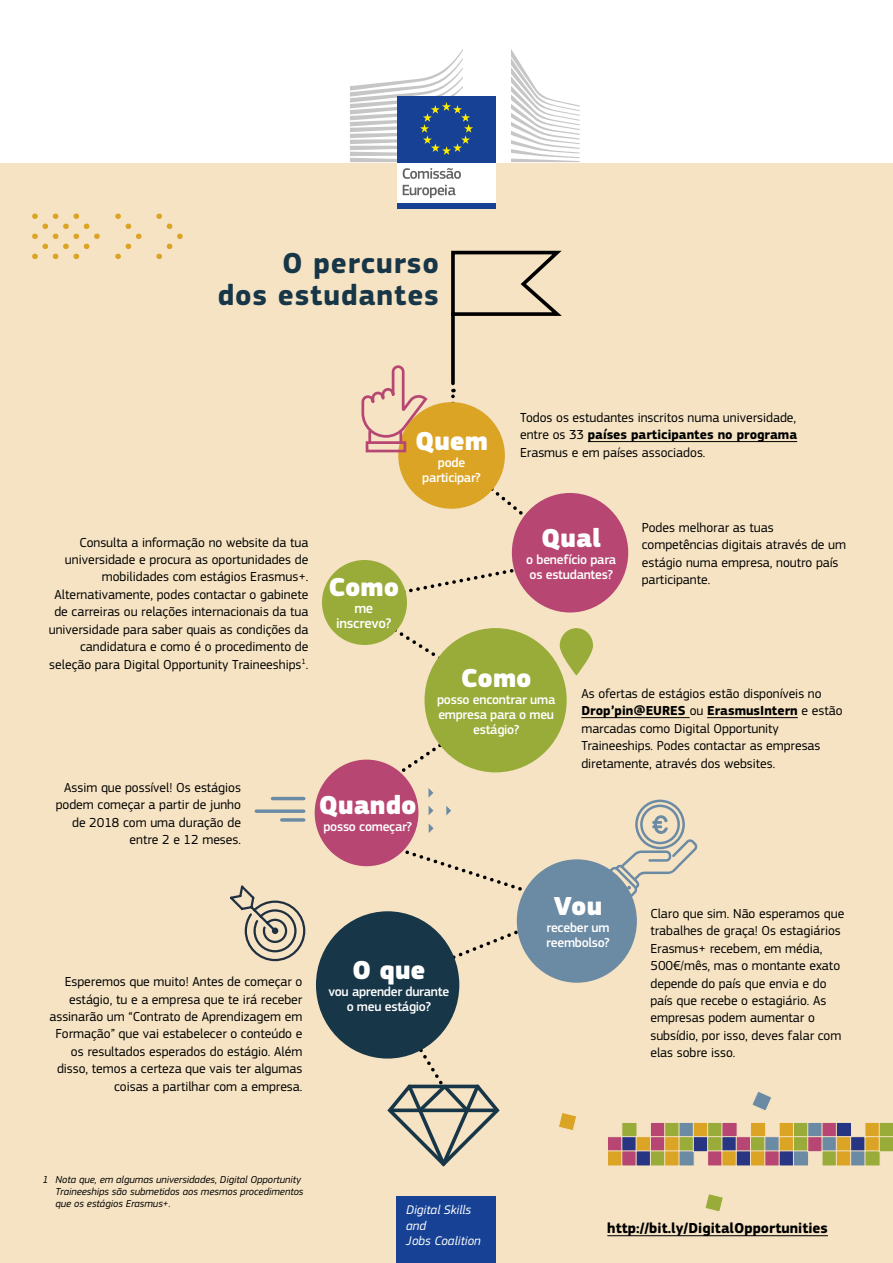
<style>
.page{position:relative;width:893px;height:1263px;background:#f5e3c3}
.page>*{position:absolute;margin:0;border:0;box-sizing:border-box;transform-origin:0 0}
.t1{font:700 30px/31.5px "EC Square Sans Pro";letter-spacing:.03em;color:#173648;text-align:right}
.t2{font:900 27px "EC Square Sans Pro Extra";color:#fff}
.t3{font:700 15px "EC Square Sans Pro";color:#000}
.t4{font:500 14.4px/15px "EC Square Sans Pro";letter-spacing:-.02em;color:#fff;text-align:center}
.t5{font:13.5px/17.4px "EC Square Sans Pro";color:#000;text-align:right}
.t6{font:500 13.5px/15px "EC Square Sans Pro";letter-spacing:-.02em;color:#fff;text-align:center}
.t7{font:italic 13.05px/15.6px "EC Square Sans Pro";color:#fff}
.t8{font:italic 10.5px/12px "EC Square Sans Pro";color:#000}
.s1{font-weight:700}
</style>
<div class="page">
<div style="left:512px;top:493px;width:116px;height:119px;background:#b84672;border-radius:50%"></div>
<div style="left:517px;top:859px;width:120px;height:124px;background:#6b8aa4;border-radius:50%"></div>
<svg style="left:230px;top:885px;width:76px;height:77px"></svg>
<div style="left:272px;top:927px;width:6px;height:7px;background:#213040;border-radius:50%"></div>
<svg style="left:605px;top:800px;width:93px;height:99px"></svg>
<svg style="left:32px;top:213px;width:68px;height:46px"></svg>
<svg style="left:115px;top:213px;width:27px;height:46px"></svg>
<svg style="left:156px;top:213px;width:27px;height:46px"></svg>
<div style="left:0;top:0;width:893px;height:162px;background:#fff"></div>
<svg style="left:303px;top:162px;width:323px;height:47px"></svg>
<div style="left:397px;top:160px;width:99px;height:44px;background:#fff"></div>
<svg style="left:511px;top:49px;width:69px;height:113px"></svg>
<div style="left:397px;top:96px;width:99px;height:66px;background:#164194"></div>
<svg style="left:350px;top:49px;width:123px;height:113px"></svg>
<div style="left:397px;top:203px;width:99px;height:5px;background:#164194"></div>
<svg style="left:403px;top:168px;width:58px;height:11px"></svg>
<svg style="left:403px;top:185px;width:53px;height:13px"></svg>
<div style="left:607px;top:1136px;width:16px;height:16px;background:#b84672;border:1px solid #f5e3c3"></div>
<div style="left:607px;top:1150px;width:16px;height:16px;background:#dca425;border:1px solid #f5e3c3"></div>
<div style="left:621px;top:1122px;width:16px;height:16px;background:#99ac39;border:1px solid #f5e3c3"></div>
<div style="left:621px;top:1136px;width:16px;height:16px;background:#283583;border:1px solid #f5e3c3"></div>
<div style="left:621px;top:1150px;width:16px;height:16px;background:#b84672;border:1px solid #f5e3c3"></div>
<div style="left:636px;top:1136px;width:16px;height:16px;background:#dca425;border:1px solid #f5e3c3"></div>
<div style="left:636px;top:1150px;width:16px;height:16px;background:#283583;border:1px solid #f5e3c3"></div>
<div style="left:650px;top:1122px;width:16px;height:16px;background:#b84672;border:1px solid #f5e3c3"></div>
<div style="left:650px;top:1136px;width:16px;height:16px;background:#b84672;border:1px solid #f5e3c3"></div>
<div style="left:650px;top:1150px;width:16px;height:16px;background:#99ac39;border:1px solid #f5e3c3"></div>
<div style="left:664px;top:1122px;width:16px;height:16px;background:#99ac39;border:1px solid #f5e3c3"></div>
<div style="left:664px;top:1136px;width:16px;height:16px;background:#dca425;border:1px solid #f5e3c3"></div>
<div style="left:664px;top:1150px;width:16px;height:16px;background:#dca425;border:1px solid #f5e3c3"></div>
<div style="left:679px;top:1122px;width:16px;height:16px;background:#6b8aa4;border:1px solid #f5e3c3"></div>
<div style="left:679px;top:1136px;width:16px;height:16px;background:#99ac39;border:1px solid #f5e3c3"></div>
<div style="left:679px;top:1150px;width:16px;height:16px;background:#6b8aa4;border:1px solid #f5e3c3"></div>
<div style="left:693px;top:1122px;width:16px;height:16px;background:#dca425;border:1px solid #f5e3c3"></div>
<div style="left:693px;top:1136px;width:16px;height:16px;background:#283583;border:1px solid #f5e3c3"></div>
<div style="left:707px;top:1122px;width:16px;height:16px;background:#99ac39;border:1px solid #f5e3c3"></div>
<div style="left:707px;top:1136px;width:16px;height:16px;background:#99ac39;border:1px solid #f5e3c3"></div>
<div style="left:707px;top:1150px;width:16px;height:16px;background:#b84672;border:1px solid #f5e3c3"></div>
<div style="left:721px;top:1122px;width:16px;height:16px;background:#b84672;border:1px solid #f5e3c3"></div>
<div style="left:721px;top:1136px;width:16px;height:16px;background:#283583;border:1px solid #f5e3c3"></div>
<svg style="left:721px;top:1150px;width:16px;height:16px"></svg>
<svg style="left:752px;top:1092px;width:19px;height:18px"></svg>
<div style="left:736px;top:1136px;width:16px;height:16px;background:#b84672;border:1px solid #f5e3c3"></div>
<div style="left:736px;top:1150px;width:16px;height:16px;background:#283583;border:1px solid #f5e3c3"></div>
<div style="left:750px;top:1122px;width:16px;height:16px;background:#dca425;border:1px solid #f5e3c3"></div>
<div style="left:750px;top:1136px;width:16px;height:16px;background:#99ac39;border:1px solid #f5e3c3"></div>
<div style="left:750px;top:1150px;width:16px;height:16px;background:#dca425;border:1px solid #f5e3c3"></div>
<div style="left:764px;top:1136px;width:16px;height:16px;background:#6b8aa4;border:1px solid #f5e3c3"></div>
<div style="left:764px;top:1150px;width:16px;height:16px;background:#b84672;border:1px solid #f5e3c3"></div>
<div style="left:779px;top:1122px;width:16px;height:16px;background:#dca425;border:1px solid #f5e3c3"></div>
<div style="left:779px;top:1136px;width:16px;height:16px;background:#dca425;border:1px solid #f5e3c3"></div>
<div style="left:779px;top:1150px;width:16px;height:16px;background:#283583;border:1px solid #f5e3c3"></div>
<div style="left:793px;top:1122px;width:16px;height:16px;background:#99ac39;border:1px solid #f5e3c3"></div>
<div style="left:793px;top:1136px;width:16px;height:16px;background:#99ac39;border:1px solid #f5e3c3"></div>
<div style="left:793px;top:1150px;width:16px;height:16px;background:#6b8aa4;border:1px solid #f5e3c3"></div>
<div style="left:807px;top:1122px;width:16px;height:16px;background:#6b8aa4;border:1px solid #f5e3c3"></div>
<div style="left:807px;top:1136px;width:16px;height:16px;background:#b84672;border:1px solid #f5e3c3"></div>
<div style="left:822px;top:1122px;width:16px;height:16px;background:#b84672;border:1px solid #f5e3c3"></div>
<div style="left:822px;top:1136px;width:16px;height:16px;background:#6b8aa4;border:1px solid #f5e3c3"></div>
<div style="left:822px;top:1150px;width:16px;height:16px;background:#99ac39;border:1px solid #f5e3c3"></div>
<div style="left:836px;top:1122px;width:16px;height:16px;background:#283583;border:1px solid #f5e3c3"></div>
<div style="left:836px;top:1136px;width:16px;height:16px;background:#dca425;border:1px solid #f5e3c3"></div>
<div style="left:836px;top:1150px;width:16px;height:16px;background:#dca425;border:1px solid #f5e3c3"></div>
<div style="left:850px;top:1136px;width:16px;height:16px;background:#283583;border:1px solid #f5e3c3"></div>
<div style="left:850px;top:1150px;width:16px;height:16px;background:#6b8aa4;border:1px solid #f5e3c3"></div>
<div style="left:864px;top:1122px;width:16px;height:16px;background:#dca425;border:1px solid #f5e3c3"></div>
<div style="left:864px;top:1136px;width:16px;height:16px;background:#dca425;border:1px solid #f5e3c3"></div>
<div style="left:864px;top:1150px;width:16px;height:16px;background:#99ac39;border:1px solid #f5e3c3"></div>
<svg style="left:705px;top:1194px;width:18px;height:18px"></svg>
<svg style="left:879px;top:1122px;width:14px;height:30px"></svg>
<hr style="left:581px;top:717px;width:109px;height:1px;background:#000">
<hr style="left:707px;top:717px;width:91px;height:1px;background:#000">
<hr style="left:272px;top:797px;width:32px;height:3px;background:#6b8aa4">
<svg style="left:256px;top:809px;width:48px;height:4px"></svg>
<svg style="left:282px;top:818px;width:22px;height:4px"></svg>
<hr style="left:588px;top:441px;width:209px;height:1px;background:#000">
<svg style="left:321px;top:250px;width:272px;height:917px"></svg>
<hr style="left:607px;top:1235px;width:221px;height:1px;background:#000">
<div style="left:397px;top:1197px;width:99px;height:66px;background:#164194"></div>
<h1 class="t1" style="left:218px;top:249px;width:223px">O percurso<br>dos estudantes</h1>
<h2 class="t2" style="left:415px;top:424px;width:74px">Quem</h2>
<p class="t6" style="left:422px;top:455px;width:60px">pode participar?</p>
<p class="t5" style="left:520px;top:409px;width:279px;text-align:justify">Todos os estudantes inscritos numa universidade, entre os 33 <span class="s1">países participantes no programa </span>Erasmus e em países associados.</p>
<p class="t5" style="left:49px;top:533px;width:261px">Consulta a informação no website da tua universidade e procura as oportunidades de mobilidades com estágios Erasmus+.<br>Alternativamente, podes contactar o gabinete de carreiras ou relações internacionais da tua universidade para saber quais as condições da candidatura e como é o procedimento de seleção para Digital Opportunity Traineeships<sup>1</sup>.</p>
<h2 class="t2" style="left:328px;top:571px;width:72px">Como</h2>
<p class="t4" style="left:336px;top:601px;width:57px">me inscrevo?</p>
<p class="t5" style="left:56px;top:779px;width:187px">Assim que possível! Os estágios podem começar a partir de junho de 2018 com uma duração de entre 2 e 12 meses.</p>
<h2 class="t2" style="left:319px;top:789px;width:99px">Quando</h2>
<p class="t6" style="left:324px;top:820px;width:90px">posso começar?</p>
<h2 class="t2" style="left:541px;top:521px;width:61px">Qual</h2>
<p class="t6" style="left:526px;top:552px;width:92px;text-align:left">o benefício para os estudantes?</p>
<p class="t5" style="left:642px;top:519px;width:206px;text-align:left">Podes melhorar as tuas competências digitais através de um estágio numa empresa, noutro país participante.</p>
<h2 class="t2" style="left:461px;top:661px;width:72px">Como</h2>
<p class="t6" style="left:437px;top:692px;width:120px">posso encontrar uma empresa para o meu estágio?</p>
<p class="t5" style="left:581px;top:685px;width:263px;text-align:left">As ofertas de estágios estão disponíveis no <span class="s1">Drop’pin@EURES</span> ou <span class="s1">ErasmusIntern</span> e estão marcadas como Digital Opportunity Traineeships. Podes contactar as empresas diretamente, através dos websites.</p>
<p class="t5" style="left:49px;top:973px;width:254px">Esperemos que muito! Antes de começar o estágio, tu e a empresa que te irá receber assinarão um “Contrato de Aprendizagem em Formação” que vai estabelecer o conteúdo e os resultados esperados do estágio. Além disso, temos a certeza que vais ter algumas coisas a partilhar com a empresa.</p>
<h2 class="t2" style="left:352px;top:953px;width:75px">O que</h2>
<p class="t6" style="left:328px;top:984px;width:122px">vou aprender durante o meu estágio?</p>
<h2 class="t2" style="left:554px;top:889px;width:50px">Vou</h2>
<p class="t6" style="left:546px;top:920px;width:65px;text-align:left">receber um reembolso?</p>
<p class="t5" style="left:650px;top:905px;width:195px;text-align:left">Claro que sim. Não esperamos que trabalhes de graça! Os estagiários<br>Erasmus+ recebem, em média,<br>500€/mês, mas o montante exato depende do país que envia e do país que recebe o estagiário. As empresas podem aumentar o subsídio, por isso, deves falar com elas sobre isso.</p>
<p class="t8" style="left:56px;top:1173px;width:249px;text-indent:-13px">1 Nota que, em algumas universidades, Digital Opportunity<br>Traineeships são submetidos aos mesmos procedimentos que os estágios Erasmus+.</p>
<p class="t7" style="left:406px;top:1202px;width:76px">Digital Skills and<br>Jobs Coalition</p>
<p class="t3" style="left:607px;top:1219px;width:222px">http://bit.ly/DigitalOpportunities</p>
</div>
